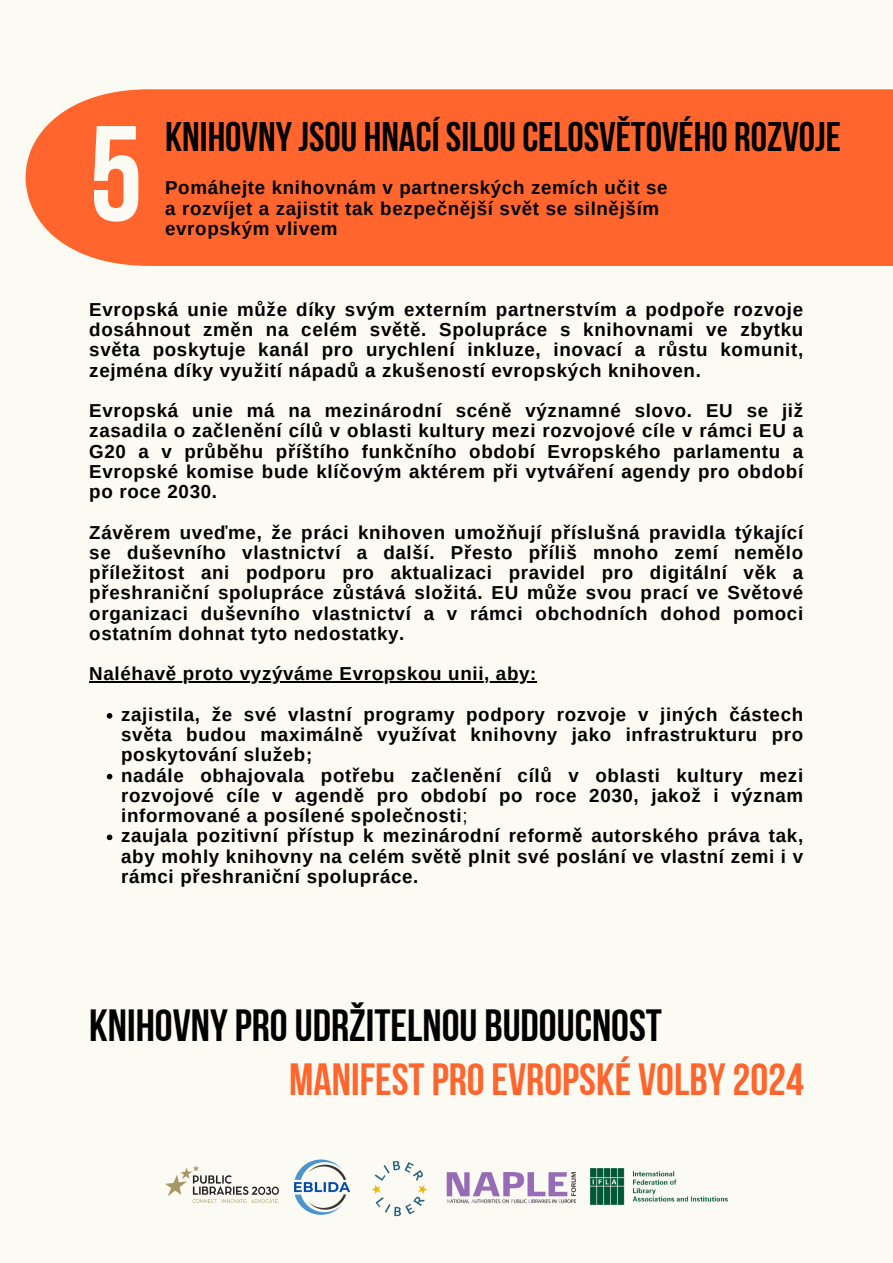
<style>
.page{position:relative;width:893px;height:1263px;background:#fbfbf3}
.page>*{position:absolute;margin:0;border:0;box-sizing:border-box;transform-origin:0 0}
.t1{font:135px "Bebas Neue Cyrillic";color:#fbfbf3}
.t2{font:45px "Bebas Neue Cyrillic";color:#000}
.t3{font:45px "Bebas Neue Cyrillic";color:#ff652d}
.t4{font:700 41.25px "Bebas Neue";color:#000}
.t5{font:700 18.75px/20.2px "Arimo";letter-spacing:.035em;color:#000;text-align:justify}
.s1{font-weight:400}
</style>
<div class="page">
<div style="left:26px;top:89px;width:867px;height:177px;background:#ff652d"></div>
<hr style="left:89px;top:681px;width:441px;height:2px;background:#000">
<svg style="left:530px;top:681px;width:7px;height:2px"></svg>
<svg style="left:107px;top:713px;width:5px;height:6px"></svg>
<svg style="left:107px;top:774px;width:5px;height:5px"></svg>
<svg style="left:107px;top:834px;width:5px;height:6px"></svg>
<img style="left:165px;top:1165px;width:114px;height:38px">
<img style="left:294px;top:1159px;width:57px;height:56px">
<img style="left:590px;top:1168px;width:138px;height:37px">
<img style="left:446px;top:1172px;width:129px;height:32px">
<img style="left:371px;top:1161px;width:57px;height:56px">
<h2 class="t1" style="left:89px;top:119px;width:55px">5</h2>
<h1 class="t4" style="left:165px;top:120px;width:677px">KNIHOVNYJSOU HNACÍ SILOUCELOSVĚTOVÉHO ROZVOJE</h1>
<h3 class="t5" style="left:165px;top:178px;width:504px;text-align:left">Pomáhejte knihovnám v partnerských zemích učit se a rozvíjet a zajistit tak bezpečnější svět se silnějším evropským vlivem</h3>
<p class="t5" style="left:89px;top:299px;width:715px">Evropská unie může díky svým externím partnerstvím a podpoře rozvoje dosáhnout změn na celém světě. Spolupráce s knihovnami ve zbytku světa poskytuje kanál pro urychlení inkluze, inovací a růstu komunit, zejména díky využití nápadů a zkušeností evropských knihoven.</p>
<h3 class="t5" style="left:89px;top:400px;width:715px">Evropská unie má na mezinárodní scéně významné slovo. EU se již zasadila o začlenění cílů v oblasti kultury mezi rozvojové cíle v rámci EU a G20 a v průběhu příštího funkčního období Evropského parlamentu a Evropské komise bude klíčovým aktérem při vytváření agendy pro období po roce 2030.</h3>
<h3 class="t5" style="left:89px;top:522px;width:715px">Závěrem uveďme, že práci knihoven umožňují příslušná pravidla týkající se duševního vlastnictví a další. Přesto příliš mnoho zemí nemělo příležitost ani podporu pro aktualizaci pravidel pro digitální věk a přeshraniční spolupráce zůstává složitá. EU může svou prací ve Světové organizaci duševního vlastnictví a v rámci obchodních dohod pomoci ostatním dohnat tyto nedostatky.</h3>
<h3 class="t5" style="left:89px;top:664px;width:449px">Naléhavě proto vyzýváme Evropskou unii, aby:</h3>
<h3 class="t5" style="left:121px;top:704px;width:683px">zajistila, že své vlastní programy podpory rozvoje v jiných částech světa budou maximálně využívat knihovny jako infrastrukturu pro poskytování služeb;</h3>
<p class="t5" style="left:121px;top:765px;width:683px">nadále obhajovala potřebu začlenění cílů v oblasti kultury mezi rozvojové cíle v agendě pro období po roce 2030, jakož i význam informované a posílené společnosti<span class="s1">;</span></p>
<p class="t5" style="left:121px;top:826px;width:683px">zaujala pozitivní přístup k mezinárodní reformě autorského práva tak, aby mohly knihovny na celém světě plnit své poslání ve vlastní zemi i v rámci přeshraniční spolupráce.</p>
<p class="t2" style="left:89px;top:1007px;width:574px">KNIHOVNYPRO UDRŽITELNOU BUDOUCNOST</p>
<h2 class="t3" style="left:289px;top:1061px;width:516px">MANIFEST PROEVROPSKÉ VOLBY2024</h2>
</div>
